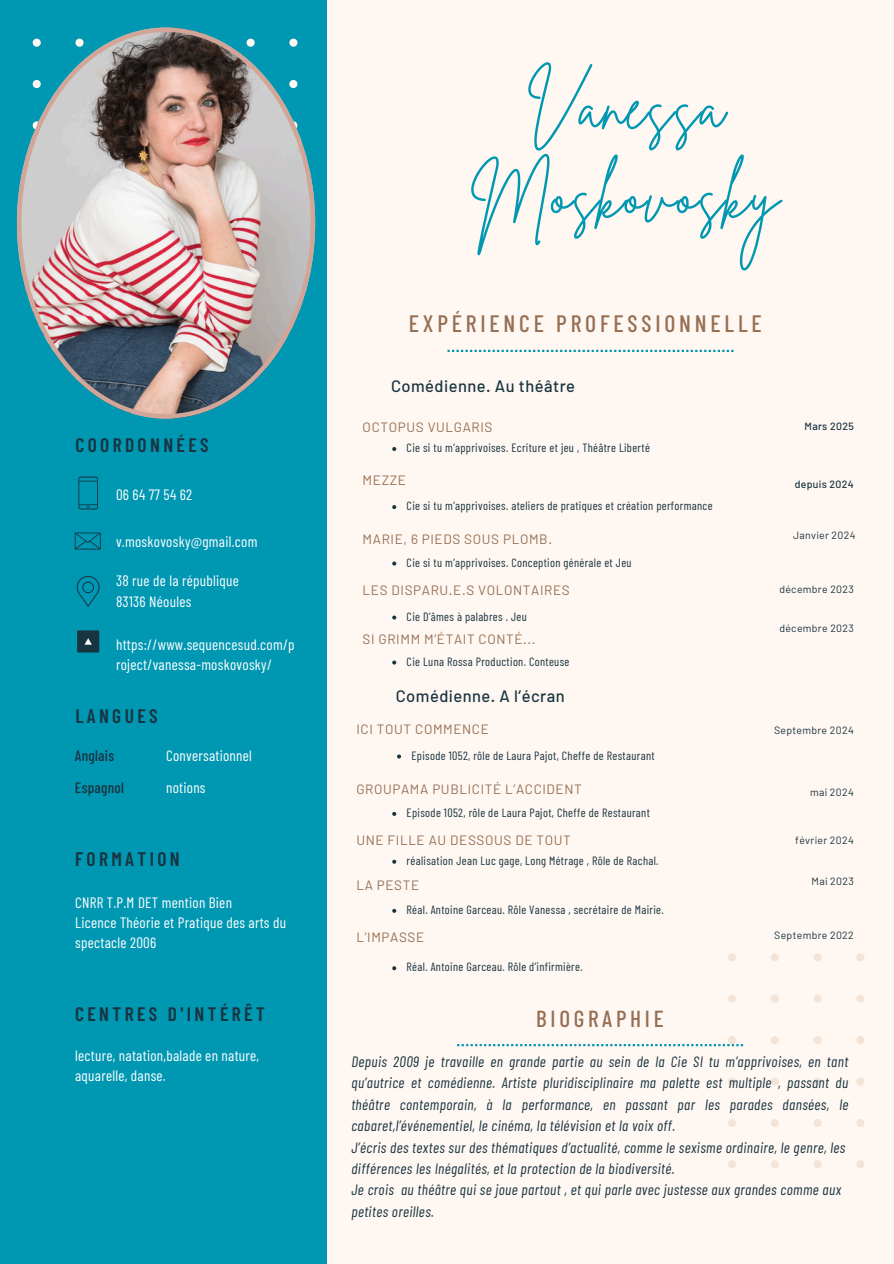
<style>
.page{position:relative;width:894px;height:1264px;background:#fff}
.page>*{position:absolute;margin:0;border:0;box-sizing:border-box;transform-origin:0 0}
.t1{font:63.15px/88.3px "Brittany Signature";letter-spacing:.02em;color:#0097b2;text-align:center}
.t2{font:500 23.7px "Barlow Condensed";letter-spacing:.16em;color:#966f53}
.t3{font:500 23.1px "Barlow Condensed";letter-spacing:.16em;color:#966f53}
.t4{font:600 19.5px "Barlow Condensed";letter-spacing:.17em;color:#193441}
.t5{font:500 16.5px "Barlow";letter-spacing:.03em;color:#193441}
.t6{font:italic 15px/21.3px "Barlow Condensed";letter-spacing:.03em;color:#193441}
.t7{font:15px/20.2px "Barlow Condensed";letter-spacing:.02em;color:#fff}
.t8{font:500 15px "Barlow Condensed";letter-spacing:.02em;color:#193441}
.t9{font:13.5px "Barlow";letter-spacing:.045em;color:#966f53}
.t10{font:12px "Barlow Condensed";letter-spacing:.03em;color:#193441}
.t11{font:10.5px "Barlow";letter-spacing:.03em;color:#193441}
.t12{font:500 10.5px "Barlow";letter-spacing:.03em;color:#193441}
</style>
<div class="page">
<div style="left:0;top:0;width:893px;height:1263px;background:#fff7f1"></div>
<div style="left:0;top:0;width:326px;height:1263px;background:#0097b2"></div>
<img style="left:17px;top:28px;width:298px;height:390px">
<svg style="left:77px;top:576px;width:22px;height:30px"></svg>
<svg style="left:75px;top:532px;width:26px;height:17px"></svg>
<svg style="left:78px;top:476px;width:19px;height:33px"></svg>
<div style="left:77px;top:630px;width:22px;height:22px;background:#193441"></div>
<svg style="left:85px;top:638px;width:7px;height:6px"></svg>
<svg style="left:392px;top:561px;width:4px;height:4px"></svg>
<svg style="left:392px;top:908px;width:4px;height:4px"></svg>
<svg style="left:392px;top:615px;width:4px;height:4px"></svg>
<svg style="left:392px;top:660px;width:4px;height:4px"></svg>
<svg style="left:392px;top:966px;width:4px;height:4px"></svg>
<svg style="left:392px;top:447px;width:4px;height:4px"></svg>
<svg style="left:392px;top:505px;width:4px;height:4px"></svg>
<svg style="left:397px;top:754px;width:4px;height:4px"></svg>
<svg style="left:392px;top:812px;width:4px;height:4px"></svg>
<svg style="left:392px;top:859px;width:4px;height:4px"></svg>
<svg style="left:447px;top:350px;width:286px;height:2px"></svg>
<svg style="left:457px;top:953px;width:408px;height:215px"></svg>
<p class="t1" style="left:470px;top:64px;width:310px">Vanessa<br>Moskovosky</p>
<p class="t2" style="left:409px;top:309px;width:354px">EXPÉRIENCE PROFESSIONNELLE</p>
<h4 class="t4" style="left:75px;top:432px;width:135px">COORDONNÉES</h4>
<h6 class="t7" style="left:116px;top:484px;width:78px">06 64 77 54 62</h6>
<p class="t7" style="left:116px;top:530px;width:143px">v.moskovosky@gmail.com</p>
<h5 class="t5" style="left:391px;top:376px;width:185px">Comédienne. Au théâtre</h5>
<p class="t9" style="left:362px;top:418px;width:131px">OCTOPUS VULGARIS</p>
<h4 class="t12" style="left:804px;top:419px;width:51px">Mars 2025</h4>
<h6 class="t10" style="left:406px;top:440px;width:245px">Cie si tu m’apprivoises. Ecriture et jeu , Théâtre Liberté</h6>
<p class="t9" style="left:362px;top:471px;width:45px">MEZZE</p>
<p class="t10" style="left:406px;top:498px;width:307px">Cie si tu m’apprivoises. ateliers de pratiques et création performance</p>
<h6 class="t12" style="left:794px;top:477px;width:61px">depuis 2024</h6>
<h3 class="t9" style="left:362px;top:531px;width:191px">MARIE, 6 PIEDS SOUS PLOMB.</h3>
<h5 class="t10" style="left:406px;top:554px;width:226px">Cie si tu m’apprivoises. Conception générale et Jeu</h5>
<h5 class="t11" style="left:792px;top:528px;width:64px">Janvier 2024</h5>
<h6 class="t7" style="left:116px;top:570px;width:124px">38 rue de la république<br>83136 Néoules</h6>
<p class="t9" style="left:362px;top:581px;width:208px">LES DISPARU.E.S VOLONTAIRES</p>
<p class="t11" style="left:779px;top:582px;width:76px">décembre 2023</p>
<h6 class="t10" style="left:406px;top:608px;width:122px">Cie D’âmes à palabres . Jeu</h6>
<p class="t11" style="left:779px;top:621px;width:76px">décembre 2023</p>
<p class="t9" style="left:362px;top:630px;width:174px">SI GRIMM M’ÉTAIT CONTÉ...</p>
<h6 class="t10" style="left:406px;top:653px;width:164px">Cie Luna Rossa Production. Conteuse</h6>
<p class="t7" style="left:116px;top:633px;width:180px">https://www.sequencesud.com/p roject/vanessa-moskovosky/</p>
<h5 class="t4" style="left:75px;top:703px;width:84px">LANGUES</h5>
<h3 class="t8" style="left:75px;top:746px;width:41px">Anglais</h3>
<h5 class="t8" style="left:75px;top:778px;width:51px">Espagnol</h5>
<h1 class="t7" style="left:166px;top:744px;width:87px">Conversationnel</h1>
<h2 class="t7" style="left:166px;top:776px;width:41px">notions</h2>
<h5 class="t4" style="left:75px;top:846px;width:106px">FORMATION</h5>
<h4 class="t7" style="left:75px;top:891px;width:212px">CNRR T.P.M DET mention Bien<br>Licence Théorie et Pratique des arts du spectacle 2006</h4>
<h5 class="t4" style="left:75px;top:1001px;width:191px">CENTRES D'INTÉRÊT</h5>
<h3 class="t7" style="left:75px;top:1044px;width:186px">lecture, natation,balade en nature, aquarelle, danse.</h3>
<p class="t5" style="left:395px;top:685px;width:170px">Comédienne. A l’écran</p>
<p class="t9" style="left:356px;top:720px;width:134px">ICI TOUT COMMENCE</p>
<p class="t10" style="left:411px;top:747px;width:245px">Episode 1052, rôle de Laura Pajot, Cheffe de Restaurant</p>
<p class="t9" style="left:356px;top:780px;width:227px">GROUPAMA PUBLICITÉ L’ACCIDENT</p>
<p class="t10" style="left:406px;top:805px;width:245px">Episode 1052, rôle de Laura Pajot, Cheffe de Restaurant</p>
<p class="t9" style="left:356px;top:832px;width:216px">UNE FILLE AU DESSOUS DE TOUT</p>
<p class="t10" style="left:406px;top:852px;width:253px">réalisation Jean Luc gage, Long Métrage , Rôle de Rachal.</p>
<h4 class="t9" style="left:356px;top:876px;width:64px">LA PESTE</h4>
<p class="t10" style="left:406px;top:901px;width:258px">Réal. Antoine Garceau. Rôle Vanessa , secrétaire de Mairie.</p>
<h6 class="t11" style="left:773px;top:724px;width:81px">Septembre 2024</h6>
<h6 class="t11" style="left:809px;top:785px;width:45px">mai 2024</h6>
<h6 class="t11" style="left:795px;top:833px;width:60px">février 2024</h6>
<h5 class="t11" style="left:811px;top:874px;width:44px">Mai 2023</h5>
<p class="t9" style="left:356px;top:928px;width:69px">L’IMPASSE</p>
<p class="t11" style="left:774px;top:928px;width:81px">Septembre 2022</p>
<p class="t10" style="left:406px;top:959px;width:177px">Réal. Antoine Garceau. Rôle d’infirmière.</p>
<h3 class="t3" style="left:536px;top:1004px;width:129px">BIOGRAPHIE</h3>
<h6 class="t6" style="left:351px;top:1050px;width:498px">Depuis 2009 je travaille en grande partie au sein de la Cie SI tu m’apprivoises, en tant qu’autrice et comédienne. Artiste pluridisciplinaire ma palette est multiple , passant du théâtre contemporain, à la performance, en passant par les parades dansées, le cabaret,l’événementiel, le cinéma, la télévision et la voix off.<br>J’écris des textes sur des thématiques d’actualité, comme le sexisme ordinaire, le genre, les différences les Inégalités, et la protection de la biodiversité.<br>Je crois au théâtre qui se joue partout , et qui parle avec justesse aux grandes comme aux petites oreilles.</h6>
</div>
